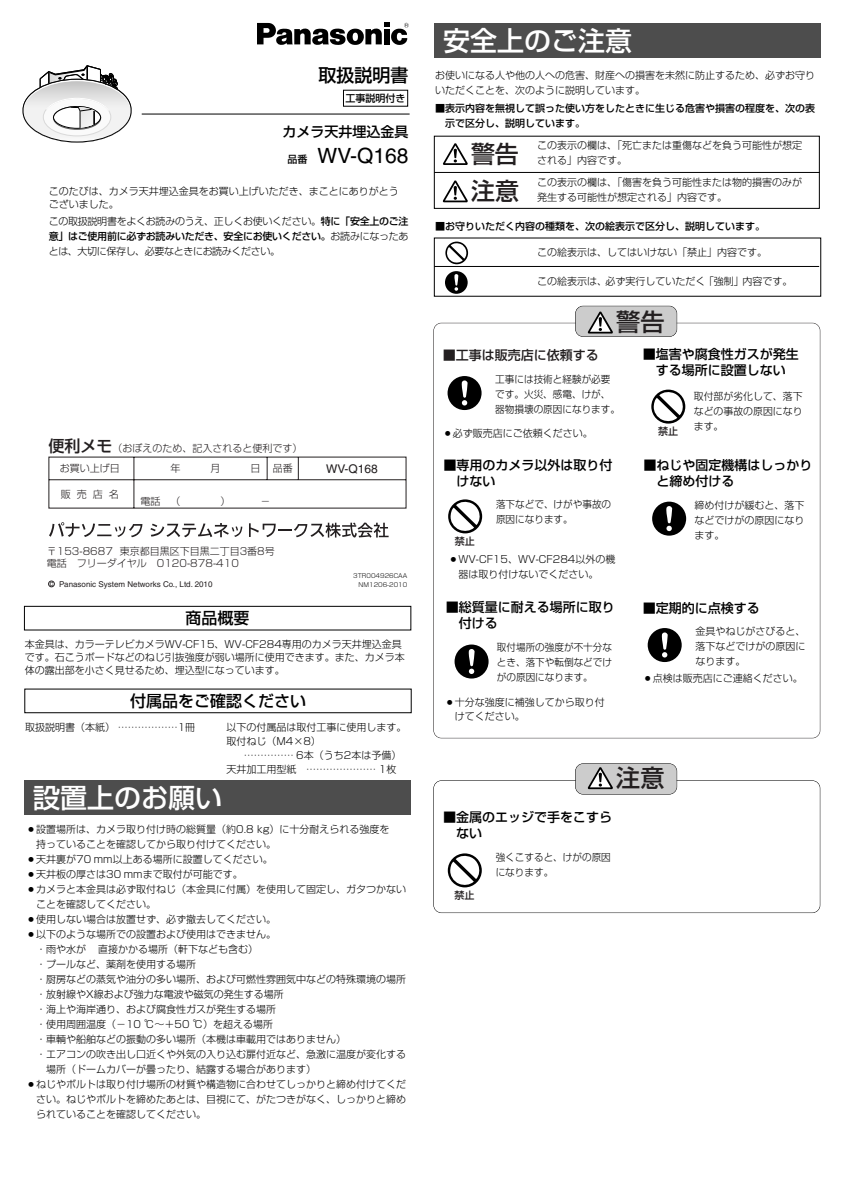
<style>
.page{position:relative;width:842px;height:1191px;background:#fff}
.page>*{position:absolute;margin:0;border:0;box-sizing:border-box;transform-origin:0 0}
.t1{font:500 27px "Shin Go";color:#fff}
.t2{font:500 24.1px "Shin Go";color:#231f20}
.t3{font:500 24px "Shin Go";color:#231f20}
.t4{font:500 23.9px "Shin Go";color:#231f20}
.t5{font:21px "Helvetica";color:#000}
.t6{font:500 18px "Shin Go";color:#000}
.t7{font:500 16px "Shin Go";color:#000}
.t8{font:500 14px "Shin Go";color:#000}
.t9{font:500 13px/16px "Shin Go";color:#000}
.t10{font:500 13px "Shin Go";color:#231f20}
.t11{font:12px "Helvetica";color:#231f20}
.t12{font:300 10px/15px "Shin Go";color:#000}
.t13{font:300 10px/15px "Shin Go";color:#000;scale:.96 1}
.t14{font:300 10px/21px "Shin Go";color:#231f20}
.t15{font:500 10px/15px "Shin Go";color:#000}
.t16{font:500 10px "Shin Go";color:#231f20}
.t17{font:8px "Helvetica";color:#231f20}
.t18{font:300 6px/9px "Shin Go";color:#000;text-align:right}
.s1{font-family:"Shin Go";font-weight:500;font-size:10px}
.s2{font-weight:500}
.s3{font-weight:500;font-size:16px}
</style>
<div class="page">
<div style="left:448px;top:376px;width:34px;height:34px;background:#000;border-radius:50%"></div>
<svg style="left:461px;top:380px;width:7px;height:26px"></svg>
<svg style="left:448px;top:499px;width:34px;height:34px"></svg>
<svg style="left:450px;top:501px;width:30px;height:31px"></svg>
<div style="left:652px;top:502px;width:34px;height:34px;background:#000;border-radius:50%"></div>
<svg style="left:666px;top:506px;width:6px;height:25px"></svg>
<svg style="left:651px;top:390px;width:34px;height:34px"></svg>
<svg style="left:653px;top:391px;width:31px;height:31px"></svg>
<svg style="left:257px;top:23px;width:152px;height:22px"></svg>
<hr style="left:142px;top:114px;width:268px;height:1px;background:#000">
<svg style="left:23px;top:66px;width:108px;height:76px"></svg>
<div style="left:434px;top:24px;width:387px;height:34px;background:#4d4d4d"></div>
<svg style="left:445px;top:242px;width:23px;height:22px"></svg>
<svg style="left:447px;top:243px;width:20px;height:20px"></svg>
<hr style="left:434px;top:266px;width:385px;height:1px;background:#000">
<div style="left:445px;top:271px;width:23px;height:23px;background:#000;border-radius:50%"></div>
<svg style="left:454px;top:274px;width:4px;height:17px"></svg>
<svg style="left:48px;top:457px;width:358px;height:52px"></svg>
<div style="left:48px;top:581px;width:7px;height:6px;border:1px solid #231f20;border-radius:50%"></div>
<svg style="left:49px;top:522px;width:93px;height:15px"></svg>
<svg style="left:150px;top:523px;width:92px;height:14px"></svg>
<svg style="left:249px;top:523px;width:140px;height:15px"></svg>
<div style="left:576px;top:306px;width:101px;height:30px;background:#ccc;border-radius:8px"></div>
<svg style="left:588px;top:311px;width:25px;height:23px"></svg>
<div style="left:575px;top:306px;width:102px;height:31px;border:1px solid #000;border-radius:8px"></div>
<div style="left:434px;top:136px;width:386px;height:73px;border:1px solid #000"></div>
<svg style="left:443px;top:143px;width:25px;height:22px"></svg>
<svg style="left:443px;top:180px;width:25px;height:22px"></svg>
<hr style="left:434px;top:172px;width:386px;height:1px;background:#000">
<div style="left:24px;top:606px;width:387px;height:24px;border:1px solid #000"></div>
<div style="left:455px;top:645px;width:34px;height:34px;background:#000;border-radius:50%"></div>
<svg style="left:468px;top:649px;width:7px;height:25px"></svg>
<div style="left:433px;top:780px;width:387px;height:133px;border:1px solid #000;border-radius:8px"></div>
<div style="left:576px;top:764px;width:101px;height:30px;background:#ccc;border-radius:8px"></div>
<svg style="left:588px;top:767px;width:25px;height:22px"></svg>
<div style="left:575px;top:763px;width:102px;height:32px;border:1px solid #000;border-radius:8px"></div>
<div style="left:648px;top:628px;width:34px;height:34px;background:#000;border-radius:50%"></div>
<svg style="left:662px;top:632px;width:6px;height:26px"></svg>
<svg style="left:448px;top:853px;width:34px;height:34px"></svg>
<svg style="left:450px;top:855px;width:30px;height:31px"></svg>
<div style="left:24px;top:781px;width:387px;height:34px;background:#4d4d4d"></div>
<h3 class="t6" style="left:319px;top:69px;width:91px">取扱説明書</h3>
<p class="t15" style="left:346px;top:92px;width:61px">工事説明付き</p>
<h3 class="t8" style="left:283px;top:126px;width:127px">カメラ天井埋込金具</h3>
<h3 class="t5" style="left:288px;top:148px;width:123px"><span class="s1">品番　</span>WV-Q168</h3>
<p class="t12" style="left:49px;top:186px;width:352px;line-height:13px">このたびは、カメラ天井埋込金具をお買い上げいただき、まことにありがとうございました。</p>
<p class="t12" style="left:49px;top:215px;width:361px;text-align:justify">この取扱説明書をよくお読みのうえ、正しくお使いください。<span class="s2">特に「安全上のご注意」はご使用前に必ずお読みいただき、安全にお使いください。</span>お読みになったあとは、大切に保存し、必要なときにお読みください。</p>
<p class="t14" style="left:60px;top:439px;width:244px;text-indent:-11px"><span class="s3">便利メモ</span>（おぼえのため、記入されると便利です）お買い上げ日</p>
<p class="t14" style="left:171px;top:460px;width:124px">年　　　月　　　日 品番</p>
<p class="t14" style="left:61px;top:485px;width:59px">販売店名</p>
<p class="t11" style="left:326px;top:464px;width:53px">WV-Q168</p>
<p class="t14" style="left:47px;top:546px;width:230px;line-height:12px">〒153-8687 東京都目黒区下目黒二丁目3番8号電話　フリーダイヤル　0120-878-410</p>
<p class="t17" style="left:59px;top:581px;width:155px">Panasonic System Networks Co., Ltd. 2010</p>
<p class="t18" style="left:353px;top:572px;width:56px">3TR004926CAA<br>NM1206-2010</p>
<h1 class="t1" style="left:443px;top:30px;width:190px">安全上のご注意</h1>
<p class="t12" style="left:435px;top:69px;width:381px">お使いになる人や他の人への危害、財産への損害を未然に防止するため、必ずお守りいただくことを、次のように説明しています。</p>
<p class="t15" style="left:445px;top:101px;width:371px;text-indent:-10px">■表示内容を無視して誤った使い方をしたときに生じる危害や損害の程度を、次の表示で区分し、説明しています。</p>
<p class="t12" style="left:537px;top:139px;width:266px">この表示の欄は、「死亡または重傷などを負う可能性が想定される」内容です。</p>
<p class="t12" style="left:537px;top:176px;width:266px">この表示の欄は、「傷害を負う可能性または物的損害のみが発生する可能性が想定される」内容です。</p>
<h3 class="t4" style="left:471px;top:145px;width:49px">警告</h3>
<h3 class="t3" style="left:471px;top:182px;width:50px">注意</h3>
<p class="t15" style="left:435px;top:220px;width:331px">■お守りいただく内容の種類を、次の絵表示で区分し、説明しています。</p>
<p class="t12" style="left:537px;top:246px;width:231px">この絵表示は、してはいけない「禁止」内容です。</p>
<p class="t12" style="left:537px;top:275px;width:257px">この絵表示は、必ず実行していただく「強制」内容です。</p>
<h2 class="t2" style="left:616px;top:313px;width:50px">警告</h2>
<h3 class="t10" style="left:443px;top:350px;width:157px">■工事は販売店に依頼する</h3>
<p class="t13" style="left:495px;top:373px;width:131px">工事には技術と経験が必要です。火災、感電、けが、器物損壊の原因になります。</p>
<p class="t12" style="left:443px;top:427px;width:152px">○必ず販売店にご依頼ください。</p>
<h3 class="t9" style="left:457px;top:458px;width:158px;text-indent:-13px">■専用のカメラ以外は取り付けない</h3>
<p class="t13" style="left:496px;top:498px;width:122px">落下などで、けがや事故の原因になります。</p>
<p class="t12" style="left:458px;top:553px;width:159px;text-indent:-10px">○WV-CF15、WV-CF284以外の機器は取り付けないでください。</p>
<p class="t16" style="left:455px;top:537px;width:22px">禁止</p>
<h3 class="t9" style="left:643px;top:348px;width:157px;text-align:center">■塩害や腐食性ガスが発生する場所に設置しない</h3>
<p class="t16" style="left:658px;top:427px;width:22px">禁止</p>
<p class="t12" style="left:694px;top:390px;width:110px;text-align:justify">取付部が劣化して、落下などの事故の原因になります。</p>
<h3 class="t9" style="left:656px;top:458px;width:158px;text-indent:-13px">■ねじや固定機構はしっかりと締め付ける</h3>
<p class="t12" style="left:694px;top:499px;width:111px;text-align:justify">締め付けが緩むと、落下などでけがの原因になります。</p>
<h3 class="t7" style="left:186px;top:612px;width:65px">商品概要</h3>
<h3 class="t9" style="left:459px;top:601px;width:158px;text-indent:-13px">■総質量に耐える場所に取り付ける</h3>
<p class="t13" style="left:497px;top:642px;width:121px;text-align:justify">取付場所の強度が不十分なとき、落下や転倒などでけがの原因になります。</p>
<p class="t12" style="left:455px;top:696px;width:152px;line-height:14px;text-indent:-10px">○十分な強度に補強してから取り付けてください。</p>
<h3 class="t9" style="left:643px;top:601px;width:118px">■定期的に点検する</h3>
<p class="t12" style="left:695px;top:625px;width:111px;text-align:justify">金具やねじがさびると、落下などでけがの原因になります。</p>
<p class="t12" style="left:643px;top:672px;width:161px">○点検は販売店にご連絡ください。</p>
<p class="t12" style="left:25px;top:639px;width:381px;line-height:13px">本金具は、カラーテレビカメラWV-CF15、WV-CF284専用のカメラ天井埋込金具です。石こうボードなどのねじ引抜強度が弱い場所に使用できます。また、カメラ本体の露出部を小さく見せるため、埋込型になっています。</p>
<h3 class="t7" style="left:130px;top:695px;width:177px">付属品をご確認ください</h3>
<p class="t12" style="left:25px;top:721px;width:172px">取扱説明書（本紙） ………………1冊</p>
<p class="t12" style="left:226px;top:722px;width:182px;line-height:14px">以下の付属品は取付工事に使用します。取付ねじ（M4×8）</p>
<p class="t12" style="left:226px;top:750px;width:177px;line-height:14px;text-indent:17px">…………… 6本（うち2本は予備）天井加工用型紙 ………………… 1枚</p>
<h2 class="t2" style="left:616px;top:769px;width:50px">注意</h2>
<h1 class="t1" style="left:33px;top:787px;width:190px">設置上のお願い</h1>
<p class="t12" style="left:36px;top:823px;width:355px;text-indent:-10px">○設置場所は、カメラ取り付け時の総質量（約0.8 kg）に十分耐えられる強度を持っていることを確認してから取り付けてください。</p>
<p class="t12" style="left:26px;top:853px;width:248px">○天井裏が70 mm以上ある場所に設置してください。</p>
<p class="t12" style="left:26px;top:868px;width:218px">○天井板の厚さは30 mmまで取付が可能です。</p>
<p class="t12" style="left:36px;top:883px;width:371px;text-indent:-10px">○カメラと本金具は必ず取付ねじ（本金具に付属）を使用して固定し、ガタつかないことを確認してください。</p>
<p class="t12" style="left:26px;top:913px;width:251px">○使用しない場合は放置せず、必ず撤去してください。</p>
<p class="t12" style="left:26px;top:928px;width:251px">○以下のような場所での設置および使用はできません。</p>
<p class="t12" style="left:36px;top:943px;width:224px">・雨や水が 直接かかる場所（軒下なども含む）</p>
<p class="t12" style="left:36px;top:958px;width:161px">・プールなど、薬剤を使用する場所</p>
<p class="t12" style="left:36px;top:973px;width:371px">・厨房などの蒸気や油分の多い場所、および可燃性雰囲気中などの特殊環境の場所</p>
<p class="t12" style="left:36px;top:988px;width:249px">・放射線やX線および強力な電波や磁気の発生する場所</p>
<p class="t12" style="left:36px;top:1003px;width:251px">・海上や海岸通り、および腐食性ガスが発生する場所　</p>
<p class="t12" style="left:36px;top:1018px;width:238px">・使用周囲温度（－10 ℃～＋50 ℃）を超える場所</p>
<p class="t12" style="left:36px;top:1033px;width:311px">・車輌や船舶などの振動の多い場所（本機は車載用ではありません）</p>
<p class="t12" style="left:36px;top:1048px;width:371px">・エアコンの吹き出し口近くや外気の入り込む扉付近など、急激に温度が変化する</p>
<p class="t12" style="left:46px;top:1063px;width:271px">場所（ドームカバーが曇ったり、結露する場合があります）</p>
<p class="t12" style="left:36px;top:1078px;width:371px;text-align:justify;text-indent:-10px">○ねじやボルトは取り付け場所の材質や構造物に合わせてしっかりと締め付けてください。ねじやボルトを締めたあとは、目視にて、がたつきがなく、しっかりと締められていることを確認してください。</p>
<h3 class="t9" style="left:456px;top:810px;width:158px;text-indent:-13px">■金属のエッジで手をこすらない</h3>
<p class="t13" style="left:496px;top:851px;width:121px">強くこすると、けがの原因になります。</p>
<p class="t16" style="left:455px;top:891px;width:22px">禁止</p>
</div>
